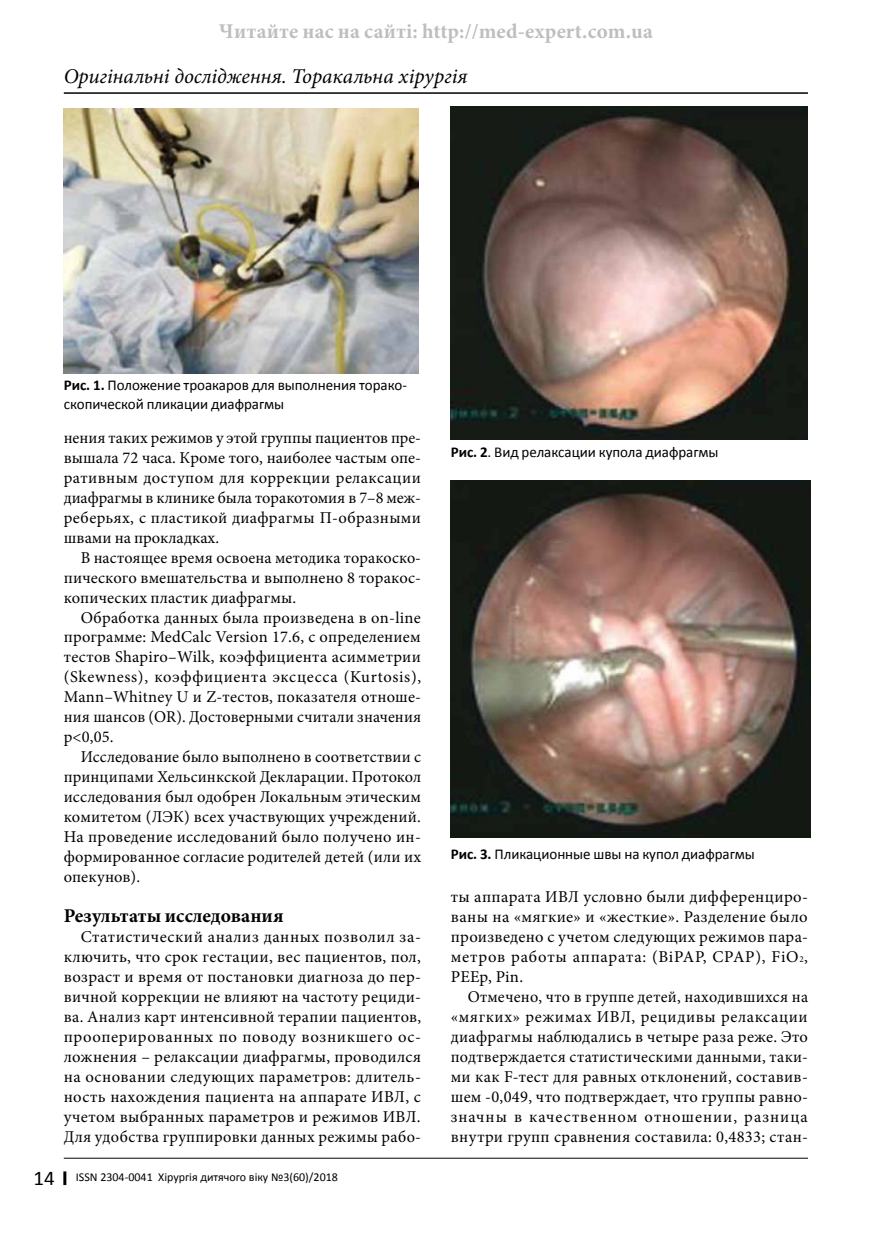
<style>
.page{position:relative;width:893px;height:1234px;background:#fff}
.page>*{position:absolute;margin:0;border:0;box-sizing:border-box;transform-origin:0 0}
.t1{font:700 21px "Minion Pro";letter-spacing:.01em;color:#bcbec0}
.t2{font:italic 21px "Minion Pro";color:#000}
.t3{font:700 19.5px "Minion Pro";color:#000}
.t4{font:16.5px/20px "Minion Pro";letter-spacing:.02em;color:#000;text-align:justify}
.t5{font:15px/19.5px "Calibri";color:#000}
.t6{font:12px "Calibri";color:#000}
.s1{font-weight:700}
.s2{font-size:21px}
.s3{font-size:9px}
</style>
<div class="page">
<hr style="left:64px;top:92px;width:744px;height:2px;background:#000">
<svg style="left:63px;top:1171px;width:3px;height:13px"></svg>
<hr style="left:64px;top:1157px;width:744px;height:1px;background:#000">
<img style="left:64px;top:108px;width:354px;height:265px">
<img style="left:451px;top:106px;width:357px;height:333px">
<img style="left:451px;top:480px;width:359px;height:357px">
<p class="t1" style="left:219px;top:16px;width:436px">Читайте нас на сайті: http://med-expert.com.ua</p>
<p class="t2" style="left:64px;top:62px;width:406px">Оригінальні дослідження. Торакальна хірургія</p>
<p class="t5" style="left:64px;top:375px;width:344px"><span class="s1">Рис. 1.</span> Положение троакаров для выполнения торако&shy;скопической пликации диафрагмы</p>
<p class="t4" style="left:64px;top:427px;width:359px">нения таких режимов у этой группы пациентов пре&shy;вышала 72 часа. Кроме того, наиболее частым опе&shy;ративным доступом для коррекции релаксации диафрагмы в клинике была торакотомия в 7–8 меж&shy;реберьях, с пластикой диафрагмы П-образными швами на прокладках.</p>
<p class="t4" style="left:64px;top:547px;width:359px;text-indent:17px">В настоящее время освоена методика торакоско&shy;пического вмешательства и выполнено 8 торакос&shy;копических пластик диафрагмы.</p>
<p class="t4" style="left:64px;top:607px;width:359px;text-indent:17px">Обработка данных была произведена в on-line программе: MedCalc Version 17.6, с определением тестов Shapiro–Wilk, коэффициента асимметрии (Skewness), коэффициента эксцесса (Kurtosis), Mann–Whitney U и Z-тестов, показателя отноше&shy;ния шансов (OR). Достоверными считали значения p&lt;0,05.</p>
<p class="t4" style="left:64px;top:747px;width:359px;text-indent:17px">Исследование было выполнено в соответствии с принципами Хельсинкской Декларации. Протокол исследования был одобрен Локальным этическим комитетом (ЛЭК) всех участвующих учреждений.<br>На проведение исследований было получено ин&shy;формированное согласие родителей детей (или их опекунов).</p>
<p class="t3" style="left:64px;top:901px;width:221px">Результаты исследования</p>
<p class="t4" style="left:64px;top:926px;width:359px;text-indent:17px">Статистический анализ данных позволил за&shy;ключить, что срок гестации, вес пациентов, пол, возраст и время от постановки диагноза до пер&shy;вичной коррекции не влияют на частоту рециди&shy;ва. Анализ карт интенсивной терапии пациентов, прооперированных по поводу возникшего ос&shy;ложнения – релаксации диафрагмы, проводился на основании следующих параметров: длитель&shy;ность нахождения пациента на аппарате ИВЛ, с учетом выбранных параметров и режимов ИВЛ.<br>Для удобства группировки данных режимы рабо-</p>
<p class="t6" style="left:33px;top:1168px;width:306px"><span class="s2">14</span> ISSN 2304-0041 Хірургія дитячого віку №3(60)/2018</p>
<p class="t5" style="left:451px;top:442px;width:269px"><span class="s1">Рис. 2</span>. Вид релаксации купола диафрагмы</p>
<p class="t5" style="left:451px;top:843px;width:306px"><span class="s1">Рис. 3.</span> Пликационные швы на купол диафрагмы</p>
<p class="t4" style="left:451px;top:886px;width:359px">ты аппарата ИВЛ условно были дифференциро&shy;ваны на «мягкие» и «жесткие». Разделение было произведено с учетом следующих режимов пара&shy;метров работы аппарата: (BiPAP, CPAP), FiO<span class="s3">2</span>, PEEp, Pin.</p>
<p class="t4" style="left:451px;top:986px;width:359px;text-indent:17px">Отмечено, что в группе детей, находившихся на «мягких» режимах ИВЛ, рецидивы релаксации диафрагмы наблюдались в четыре раза реже. Это подтверждается статистическими данными, таки&shy;ми как F-тест для равных отклонений, составив&shy;шем -0,049, что подтверждает, что группы равно&shy;значны в качественном отношении, разница внутри групп сравнения составила: 0,4833; стан-</p>
</div>
